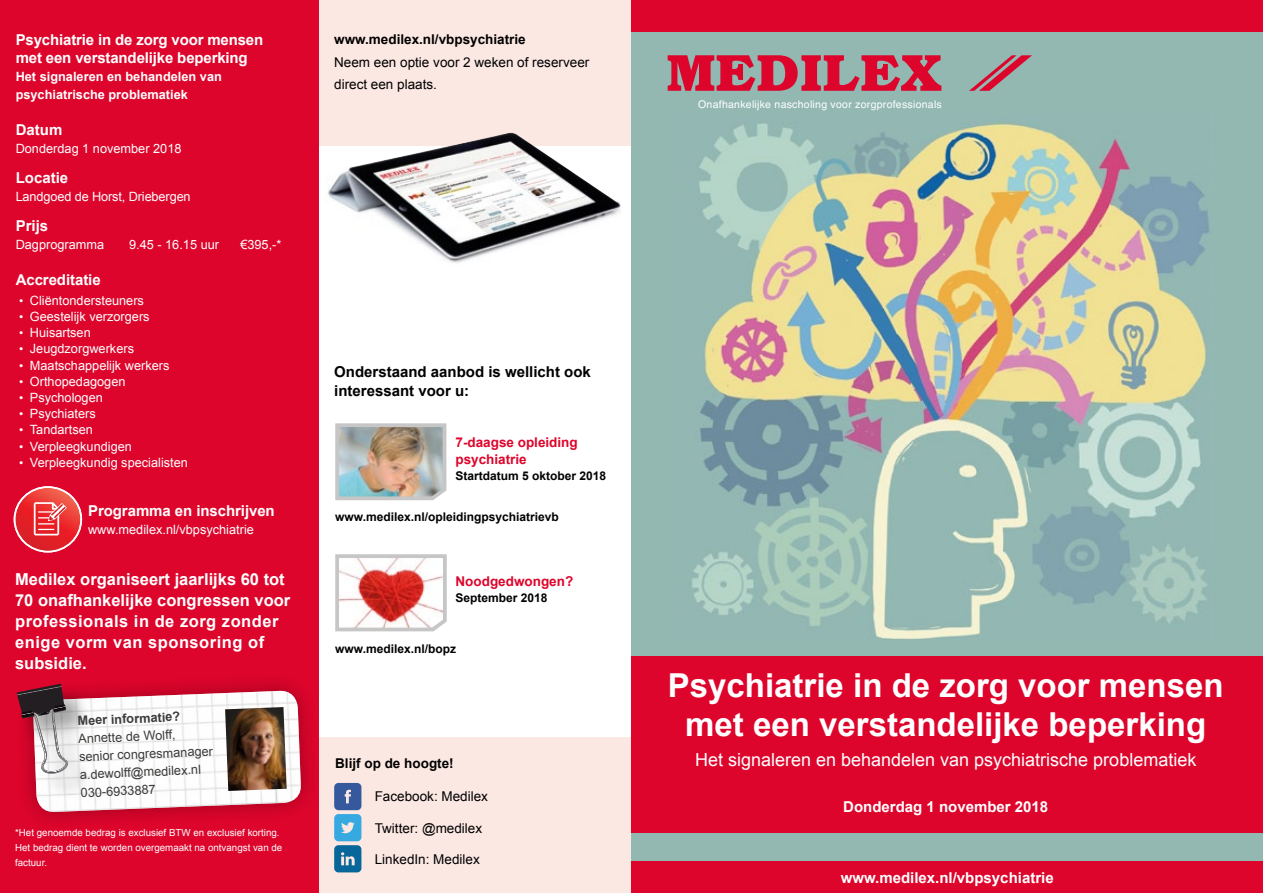
<style>
.page{position:relative;width:1263px;height:893px;background:#fff}
.page>*{position:absolute;margin:0;border:0;box-sizing:border-box;transform-origin:0 0}
.t1{font:700 33px/39px "Arial";color:#fff;text-align:center}
.t2{font:18px "Arial";color:#fff}
.t3{font:700 16.5px/21px "Arial";color:#fff}
.t4{font:700 15px/18px "Arial";letter-spacing:-.005em;color:#fff}
.t5{font:700 15px/19.5px "Arial";color:#000}
.t6{font:13.5px/22.5px "Arial";color:#000}
.t7{font:700 13.5px "Arial";color:#000}
.t8{font:700 13.5px/16.5px "Arial";color:#dd052c}
.t9{font:12.75px "Arial";color:#fff}
.t10{font:12.75px/18px "Arial";color:#3c3c3b}
.t11{font:700 12.75px/18px "Arial";color:#fff}
.t12{font:700 12.75px "Arial";color:#3c3c3b}
.t13{font:700 12px "Arial";color:#000}
.t14{font:10.5px "Helvetica";letter-spacing:.025em;color:#fff}
.t15{font:9.75px/15px "Arial";color:#fff}
.s1{font-size:12px}
</style>
<div class="page">
<div style="left:319px;top:0;width:312px;height:146px;background:#fce8e3"></div>
<img style="left:328px;top:133px;width:293px;height:130px">
<div style="left:0;top:0;width:319px;height:893px;background:#dd052c"></div>
<div style="left:15px;top:673px;width:304px;height:157px;background:#000;opacity:.3"></div>
<svg style="left:17px;top:684px;width:284px;height:129px;background:#e3bbc2"></svg>
<div style="left:319px;top:738px;width:312px;height:155px;background:#fce8e3"></div>
<svg style="left:334px;top:783px;width:27px;height:89px;background:#528ebb"></svg>
<svg style="left:335px;top:554px;width:112px;height:78px"></svg>
<img style="left:225px;top:707px;width:62px;height:84px">
<svg style="left:14px;top:486px;width:68px;height:66px"></svg>
<img style="left:335px;top:423px;width:112px;height:78px">
<div style="left:631px;top:0;width:632px;height:877px;background:#93b8b2"></div>
<img style="left:692px;top:123px;width:518px;height:516px">
<div style="left:631px;top:0;width:632px;height:31px;background:#dd052c"></div>
<div style="left:631px;top:862px;width:632px;height:31px;background:#dd052c"></div>
<svg style="left:668px;top:55px;width:273px;height:36px"></svg>
<svg style="left:969px;top:55px;width:63px;height:36px"></svg>
<div style="left:631px;top:656px;width:632px;height:176px;background:#dd052c"></div>
<p class="t4" style="left:16px;top:31px;width:249px">Psychiatrie in de zorg voor mensen met een verstandelijke beperking</p>
<p class="t11" style="left:16px;top:68px;width:208px">Het signaleren en behandelen van psychiatrische problematiek</p>
<p class="t4" style="left:16px;top:121px;width:48px">Datum</p>
<p class="t9" style="left:16px;top:140px;width:167px">Donderdag 1 november 2018</p>
<p class="t4" style="left:16px;top:169px;width:54px">Locatie</p>
<p class="t9" style="left:16px;top:188px;width:177px">Landgoed de Horst, Driebergen</p>
<p class="t4" style="left:16px;top:217px;width:34px">Prijs</p>
<p class="t9" style="left:16px;top:236px;width:90px">Dagprogramma</p>
<p class="t9" style="left:129px;top:236px;width:92px">9.45 - 16.15 uur</p>
<p class="t9" style="left:240px;top:236px;width:43px">€395,-*</p>
<p class="t4" style="left:16px;top:271px;width:87px">Accreditatie</p>
<p class="t9" style="left:19px;top:292px;width:126px"><span class="s1">•</span> Cliëntondersteuners</p>
<p class="t9" style="left:19px;top:308px;width:132px"><span class="s1">•</span> Geestelijk verzorgers</p>
<p class="t9" style="left:19px;top:324px;width:73px"><span class="s1">•</span> Huisartsen</p>
<p class="t9" style="left:19px;top:341px;width:117px"><span class="s1">•</span> Jeugdzorgwerkers</p>
<p class="t9" style="left:19px;top:357px;width:152px"><span class="s1">•</span> Maatschappelijk werkers</p>
<p class="t9" style="left:19px;top:373px;width:108px"><span class="s1">•</span> Orthopedagogen</p>
<p class="t9" style="left:19px;top:389px;width:85px"><span class="s1">•</span> Psychologen</p>
<p class="t9" style="left:19px;top:405px;width:78px"><span class="s1">•</span> Psychiaters</p>
<p class="t9" style="left:19px;top:422px;width:75px"><span class="s1">•</span> Tandartsen</p>
<p class="t9" style="left:19px;top:438px;width:114px"><span class="s1">•</span> Verpleegkundigen</p>
<p class="t9" style="left:19px;top:454px;width:170px"><span class="s1">•</span> Verpleegkundig specialisten</p>
<p class="t4" style="left:88px;top:502px;width:188px">Programma en inschrijven</p>
<p class="t9" style="left:88px;top:521px;width:167px">www.medilex.nl/vbpsychiatrie</p>
<p class="t3" style="left:15px;top:569px;width:277px">Medilex organiseert jaarlijks 60 tot<br>70 onafhankelijke congressen voor professionals in de zorg zonder enige vorm van sponsoring of subsidie.</p>
<p class="t12" style="left:77px;top:713px;width:104px;rotate:-3deg">Meer informatie?</p>
<p class="t10" style="left:77px;top:730px;width:136px;rotate:-3deg">Annette de Wolff, senior congresmanager a.dewolff@medilex.nl<br>030-6933887</p>
<p class="t15" style="left:15px;top:825px;width:269px">*Het genoemde bedrag is exclusief BTW en exclusief korting.<br>Het bedrag dient te worden overgemaakt na ontvangst van de factuur.</p>
<p class="t7" style="left:334px;top:30px;width:193px">www.medilex.nl/vbpsychiatrie</p>
<p class="t6" style="left:334px;top:51px;width:257px">Neem een optie voor 2 weken of reserveer direct een plaats.</p>
<p class="t5" style="left:334px;top:362px;width:258px">Onderstaand aanbod is wellicht ook interessant voor u:</p>
<p class="t8" style="left:455px;top:434px;width:124px">7-daagse opleiding psychiatrie</p>
<p class="t13" style="left:455px;top:468px;width:152px">Startdatum 5 oktober 2018</p>
<p class="t13" style="left:335px;top:509px;width:225px">www.medilex.nl/opleidingpsychiatrievb</p>
<p class="t8" style="left:455px;top:573px;width:119px">Noodgedwongen?</p>
<p class="t13" style="left:455px;top:590px;width:94px">September 2018</p>
<p class="t13" style="left:335px;top:641px;width:122px">www.medilex.nl/bopz</p>
<p class="t7" style="left:335px;top:754px;width:120px">Blijf op de hoogte!</p>
<p class="t6" style="left:375px;top:785px;width:115px">Facebook: Medilex</p>
<p class="t6" style="left:375px;top:817px;width:109px">Twitter: @medilex</p>
<p class="t6" style="left:375px;top:848px;width:107px">LinkedIn: Medilex</p>
<p class="t14" style="left:698px;top:96px;width:245px">Onafhankelijke nascholing voor zorgprofessionals</p>
<h1 class="t1" style="left:668px;top:667px;width:557px">Psychiatrie in de zorg voor mensen met een verstandelijke beperking</h1>
<h2 class="t2" style="left:695px;top:748px;width:503px">Het signaleren en behandelen van psychiatrische problematiek</h2>
<p class="t4" style="left:843px;top:799px;width:207px">Donderdag 1 november 2018</p>
<p class="t4" style="left:841px;top:869px;width:214px">www.medilex.nl/vbpsychiatrie</p>
</div>
